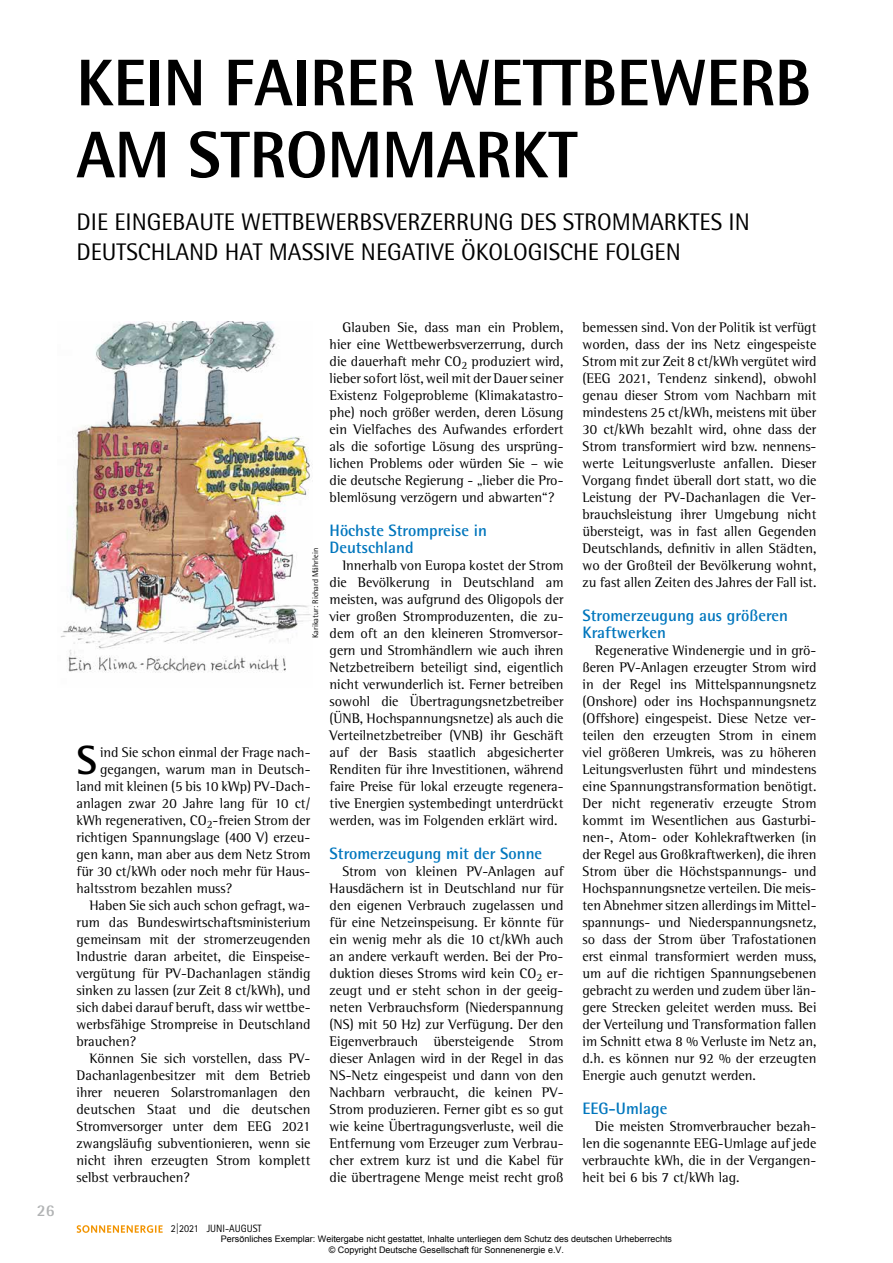
<style>
.page{position:relative;width:893px;height:1263px;background:#fff}
.page>*{position:absolute;margin:0;border:0;box-sizing:border-box;transform-origin:0 0}
.t1{font:800 66px/72px "Rotis Semi Sans Std";color:#000;scale:.95 1}
.t2{font:700 40.8px "Rotis Semi Sans Std";color:#000}
.t3{font:24px/30px "Rotis Semi Sans Std";color:#000}
.t4{font:700 16.5px/17px "Rotis Semi Sans Std";color:#0076bd}
.t5{font:700 16.5px "Rotis Semi Sans Std";color:#b1b3b4}
.t6{font:14.25px/17px "Rotis Semi Serif Std";color:#000;text-align:justify}
.t7{font:10.65px "Rotis Sans Serif Std";color:#000;scale:.95 1}
.t8{font:9px/10.8px "Arial";color:#000;text-align:center}
.t9{font:8.25px "Rotis Semi Sans Std";color:#000}
</style>
<div class="page">
<svg style="left:77px;top:1225px;width:86px;height:8px"></svg>
<img style="left:60px;top:321px;width:252px;height:352px">
<h1 class="t1" style="left:77px;top:46px;width:775px">KEIN FAIRER WETTBEWERB<br>AM STROMMARKT</h1>
<h3 class="t3" style="left:77px;top:206px;width:675px">DIE EINGEBAUTE WETTBEWERBSVERZERRUNG DES STROMMARKTES IN<br>DEUTSCHLAND HAT MASSIVE NEGATIVE ÖKOLOGISCHE FOLGEN</h3>
<p class="t5" style="left:37px;top:1200px;width:19px">26</p>
<p class="t9" style="left:310px;top:638px;width:91px;rotate:-90deg">Karikatur: Richard Mährlein</p>
<h2 class="t2" style="left:77px;top:735px;width:22px">S</h2>
<p class="t6" style="left:100px;top:744px;width:212px">ind Sie schon einmal der Frage nach-</p>
<p class="t6" style="left:100px;top:761px;width:212px">gegangen, warum man in Deutsch-</p>
<p class="t6" style="left:77px;top:778px;width:235px">land mit kleinen (5 bis 10 kWp) PV-Dach-</p>
<p class="t6" style="left:77px;top:795px;width:235px">anlagen zwar 20 Jahre lang für 10 ct/</p>
<p class="t6" style="left:77px;top:812px;width:235px">kWh regenerativen, CO<sub>2</sub>-freien Strom der</p>
<p class="t6" style="left:77px;top:829px;width:235px">richtigen Spannungslage (400 V) erzeu-</p>
<p class="t6" style="left:77px;top:846px;width:235px">gen kann, man aber aus dem Netz Strom</p>
<p class="t6" style="left:77px;top:863px;width:235px">für 30 ct/kWh oder noch mehr für Haus-</p>
<p class="t6" style="left:77px;top:880px;width:157px">haltsstrom bezahlen muss?</p>
<p class="t6" style="left:89px;top:897px;width:223px">Haben Sie sich auch schon gefragt, wa-</p>
<p class="t6" style="left:77px;top:914px;width:235px">rum das Bundeswirtschaftsministerium</p>
<p class="t6" style="left:77px;top:931px;width:235px">gemeinsam mit der stromerzeugenden</p>
<p class="t6" style="left:77px;top:948px;width:235px">Industrie daran arbeitet, die Einspeise-</p>
<p class="t6" style="left:77px;top:965px;width:235px">vergütung für PV-Dachanlagen ständig</p>
<p class="t6" style="left:77px;top:982px;width:235px">sinken zu lassen (zur Zeit 8 ct/kWh), und</p>
<p class="t6" style="left:77px;top:999px;width:235px">sich dabei darauf beruft, dass wir wettbe-</p>
<p class="t6" style="left:77px;top:1016px;width:235px">werbsfähige Strompreise in Deutschland</p>
<p class="t6" style="left:77px;top:1033px;width:61px">brauchen?</p>
<p class="t6" style="left:89px;top:1050px;width:223px">Können Sie sich vorstellen, dass PV-</p>
<p class="t6" style="left:77px;top:1067px;width:235px">Dachanlagenbesitzer mit dem Betrieb</p>
<p class="t6" style="left:77px;top:1084px;width:235px">ihrer neueren Solarstromanlagen den</p>
<p class="t6" style="left:77px;top:1101px;width:235px">deutschen Staat und die deutschen</p>
<p class="t6" style="left:77px;top:1118px;width:235px">Stromversorger unter dem EEG 2021</p>
<p class="t6" style="left:77px;top:1135px;width:235px">zwangsläufig subventionieren, wenn sie</p>
<p class="t6" style="left:77px;top:1152px;width:235px">nicht ihren erzeugten Strom komplett</p>
<p class="t6" style="left:77px;top:1169px;width:115px">selbst verbrauchen?</p>
<p class="t6" style="left:330px;top:318px;width:235px;text-indent:13px">Glauben Sie, dass man ein Problem, hier eine Wettbewerbsverzerrung, durch die dauerhaft mehr CO<sub>2</sub> produziert wird, lieber sofort löst, weil mit der Dauer seiner Existenz Folgeprobleme (Klimakatastro&shy;phe) noch größer werden, deren Lösung ein Vielfaches des Aufwandes erfordert als die sofortige Lösung des ursprüng&shy;lichen Problems oder würden Sie – wie die deutsche Regierung - „lieber die Pro&shy;blemlösung verzögern und abwarten“?</p>
<p class="t4" style="left:330px;top:521px;width:159px">Höchste Strompreise in<br>Deutschland</p>
<p class="t6" style="left:330px;top:556px;width:235px;text-indent:13px">Innerhalb von Europa kostet der Strom die Bevölkerung in Deutschland am meisten, was aufgrund des Oligopols der vier großen Stromproduzenten, die zu&shy;dem oft an den kleineren Stromversor&shy;gern und Stromhändlern wie auch ihren Netzbetreibern beteiligt sind, eigentlich nicht verwunderlich ist. Ferner betreiben sowohl die Übertragungsnetzbetreiber (ÜNB, Hochspannungsnetze) als auch die Verteilnetzbetreiber (VNB) ihr Geschäft auf der Basis staatlich abgesicherter Renditen für ihre Investitionen, während faire Preise für lokal erzeugte regenera&shy;tive Energien systembedingt unterdrückt werden, was im Folgenden erklärt wird.</p>
<p class="t4" style="left:330px;top:845px;width:214px">Stromerzeugung mit der Sonne</p>
<p class="t6" style="left:330px;top:863px;width:235px;text-indent:13px">Strom von kleinen PV-Anlagen auf Hausdächern ist in Deutschland nur für den eigenen Verbrauch zugelassen und für eine Netzeinspeisung. Er könnte für ein wenig mehr als die 10 ct/kWh auch an andere verkauft werden. Bei der Pro&shy;duktion dieses Stroms wird kein CO<sub>2</sub> er&shy;zeugt und er steht schon in der geeig&shy;neten Verbrauchsform (Niederspannung (NS) mit 50 Hz) zur Verfügung. Der den Eigenverbrauch übersteigende Strom dieser Anlagen wird in der Regel in das NS-Netz eingespeist und dann von den Nachbarn verbraucht, die keinen PV-Strom produzieren. Ferner gibt es so gut wie keine Übertragungsverluste, weil die Entfernung vom Erzeuger zum Verbrau&shy;cher extrem kurz ist und die Kabel für die übertragene Menge meist recht groß</p>
<p class="t6" style="left:583px;top:318px;width:235px">bemessen sind. Von der Politik ist verfügt worden, dass der ins Netz eingespeiste Strom mit zur Zeit 8 ct/kWh vergütet wird (EEG 2021, Tendenz sinkend), obwohl genau dieser Strom vom Nachbarn mit mindestens 25 ct/kWh, meistens mit über 30 ct/kWh bezahlt wird, ohne dass der Strom transformiert wird bzw. nennens&shy;werte Leitungsverluste anfallen. Dieser Vorgang findet überall dort statt, wo die Leistung der PV-Dachanlagen die Ver&shy;brauchsleistung ihrer Umgebung nicht übersteigt, was in fast allen Gegenden Deutschlands, definitiv in allen Städten, wo der Großteil der Bevölkerung wohnt, zu fast allen Zeiten des Jahres der Fall ist.</p>
<p class="t4" style="left:583px;top:606px;width:207px">Stromerzeugung aus größeren<br>Kraftwerken</p>
<p class="t6" style="left:583px;top:642px;width:235px;text-indent:13px">Regenerative Windenergie und in grö&shy;ßeren PV-Anlagen erzeugter Strom wird in der Regel ins Mittelspannungsnetz (Onshore) oder ins Hochspannungsnetz (Offshore) eingespeist. Diese Netze ver&shy;teilen den erzeugten Strom in einem viel größeren Umkreis, was zu höheren Leitungsverlusten führt und mindestens eine Spannungstransformation benötigt.<br>Der nicht regenerativ erzeugte Strom kommt im Wesentlichen aus Gasturbi&shy;nen-, Atom- oder Kohlekraftwerken (in der Regel aus Großkraftwerken), die ihren Strom über die Höchstspannungs- und Hochspannungsnetze verteilen. Die meis&shy;ten Abnehmer sitzen allerdings im Mittel&shy;spannungs- und Niederspannungsnetz, so dass der Strom über Trafostationen erst einmal transformiert werden muss, um auf die richtigen Spannungsebenen gebracht zu werden und zudem über län&shy;gere Strecken geleitet werden muss. Bei der Verteilung und Transformation fallen im Schnitt etwa 8 % Verluste im Netz an, d.h. es können nur 92 % der erzeugten Energie auch genutzt werden.</p>
<p class="t4" style="left:583px;top:1100px;width:86px">EEG-Umlage</p>
<p class="t6" style="left:583px;top:1118px;width:235px;text-indent:13px">Die meisten Stromverbraucher bezah&shy;len die sogenannte EEG-Umlage auf jede verbrauchte kWh, die in der Vergangen&shy;heit bei 6 bis 7 ct/kWh lag.</p>
<p class="t7" style="left:171px;top:1222px;width:97px">2|2021 JUNI-AUGUST</p>
<p class="t8" style="left:221px;top:1233px;width:453px">Persönliches Exemplar: Weitergabe nicht gestattet, Inhalte unterliegen dem Schutz des deutschen Urheberrechts © Copyright Deutsche Gesellschaft für Sonnenenergie e.V.</p>
</div>
